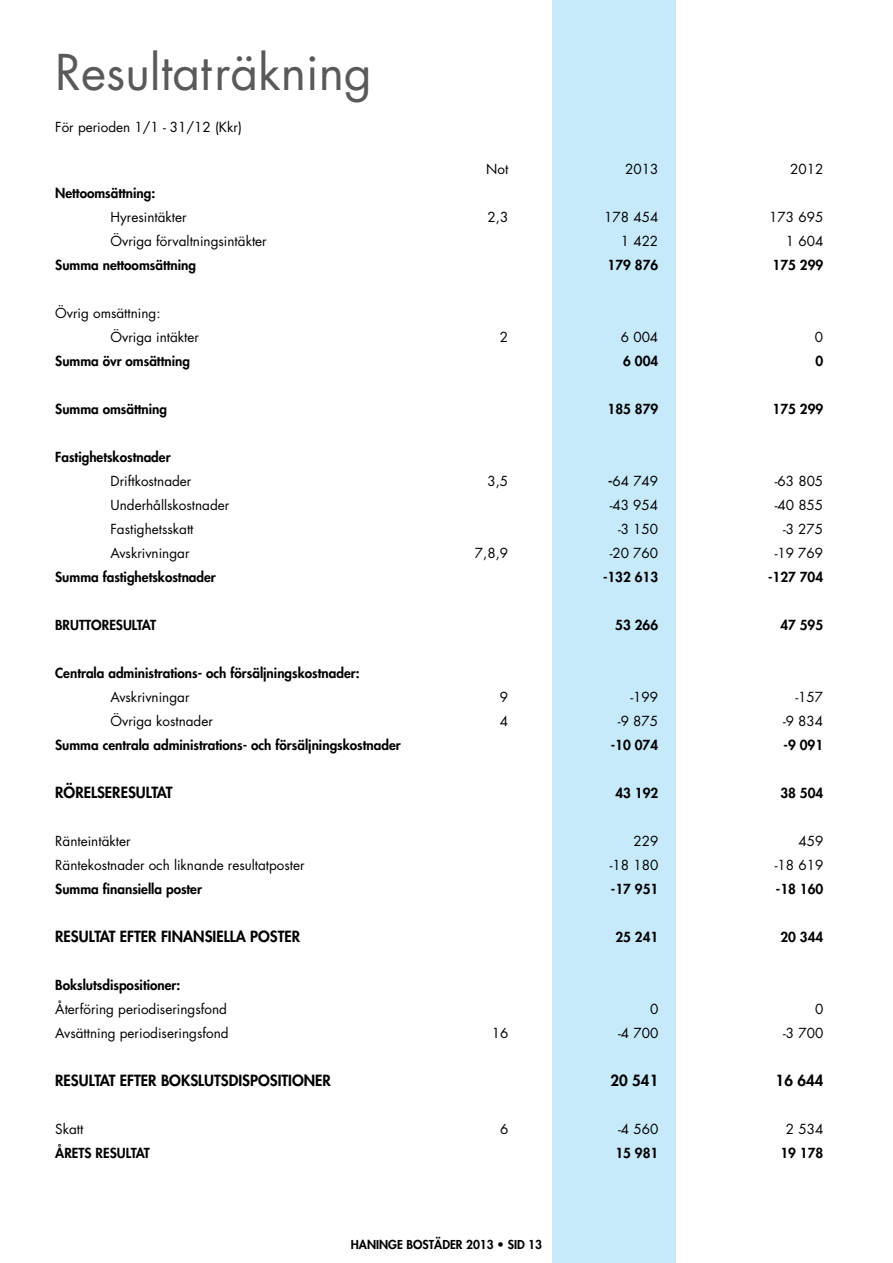
<style>
.page{position:relative;width:893px;height:1263px;background:#fff}
.page>*{position:absolute;margin:0;border:0;box-sizing:border-box;transform-origin:0 0}
.t1{font:48px "Futura Std";color:#58595b}
.t2{font:800 15px "Futura LT";color:#000}
.t3{font:13.5px/24px "Futura Std";color:#000}
.t4{font:800 13.5px "Futura LT";color:#000}
.t5{font:800 12px "Futura LT";color:#000}
.s1{font-family:"Futura LT";font-weight:800}
</style>
<div class="page">
<div style="left:552px;top:0;width:124px;height:1263px;background:#c7eafb"></div>
<h1 class="t1" style="left:55px;top:42px;width:318px">Resultaträkning</h1>
<p class="t3" style="left:55px;top:115px;width:188px">För perioden 1/1 - 31/12 (Kkr)</p>
<p class="t3" style="left:486px;top:157px;width:24px">Not</p>
<p class="t3" style="left:625px;top:157px;width:35px">2013</p>
<p class="t3" style="left:790px;top:157px;width:35px">2012</p>
<p class="t4" style="left:55px;top:184px;width:102px">Nettoomsättning:</p>
<p class="t3" style="left:111px;top:205px;width:78px">Hyresintäkter</p>
<p class="t3" style="left:487px;top:205px;width:22px">2,3</p>
<p class="t3" style="left:604px;top:205px;width:56px">178 454</p>
<p class="t3" style="left:769px;top:205px;width:56px">173 695</p>
<p class="t3" style="left:111px;top:229px;width:158px">Övriga förvaltningsintäkter</p>
<p class="t3" style="left:621px;top:229px;width:39px">1 422</p>
<p class="t3" style="left:786px;top:229px;width:39px">1 604</p>
<p class="t4" style="left:55px;top:256px;width:142px">Summa nettoomsättning</p>
<p class="t4" style="left:608px;top:256px;width:52px">179 876</p>
<p class="t4" style="left:773px;top:256px;width:52px">175 299</p>
<p class="t3" style="left:111px;top:301px;width:90px;text-indent:-55px">Övrig omsättning:<br>Övriga intäkter</p>
<p class="t3" style="left:500px;top:325px;width:10px">2</p>
<p class="t3" style="left:621px;top:325px;width:39px">6 004</p>
<p class="t3" style="left:815px;top:325px;width:10px">0</p>
<p class="t4" style="left:55px;top:352px;width:136px">Summa övr omsättning</p>
<p class="t4" style="left:623px;top:352px;width:37px">6 004</p>
<p class="t4" style="left:815px;top:352px;width:9px">0</p>
<p class="t4" style="left:55px;top:400px;width:113px">Summa omsättning</p>
<p class="t4" style="left:608px;top:400px;width:52px">185 879</p>
<p class="t4" style="left:773px;top:400px;width:52px">175 299</p>
<p class="t4" style="left:55px;top:448px;width:117px">Fastighetskostnader</p>
<p class="t3" style="left:111px;top:469px;width:82px">Driftkostnader</p>
<p class="t3" style="left:487px;top:469px;width:22px">3,5</p>
<p class="t3" style="left:608px;top:469px;width:52px"><span class="s1">-</span>64 749</p>
<p class="t3" style="left:775px;top:469px;width:50px">-63 805</p>
<p class="t3" style="left:110px;top:493px;width:120px">Underhållskostnader</p>
<p class="t3" style="left:610px;top:493px;width:50px">-43 954</p>
<p class="t3" style="left:775px;top:493px;width:50px">-40 855</p>
<p class="t3" style="left:110px;top:517px;width:84px">Fastighetsskatt</p>
<p class="t3" style="left:618px;top:517px;width:42px">-3 150</p>
<p class="t3" style="left:783px;top:517px;width:42px">-3 275</p>
<p class="t3" style="left:110px;top:541px;width:81px">Avskrivningar</p>
<p class="t3" style="left:475px;top:541px;width:35px">7,8,9</p>
<p class="t3" style="left:610px;top:541px;width:50px">-20 760</p>
<p class="t3" style="left:775px;top:541px;width:50px">-19 769</p>
<p class="t4" style="left:55px;top:568px;width:162px">Summa fastighetskostnader</p>
<p class="t4" style="left:603px;top:568px;width:57px">-132 613</p>
<p class="t4" style="left:768px;top:568px;width:57px">-127 704</p>
<p class="t4" style="left:55px;top:616px;width:102px">BRUTTORESULTAT</p>
<p class="t4" style="left:615px;top:616px;width:44px">53 266</p>
<p class="t4" style="left:780px;top:616px;width:44px">47 595</p>
<p class="t4" style="left:55px;top:664px;width:306px">Centrala administrations- och försäljningskostnader:</p>
<p class="t3" style="left:110px;top:685px;width:81px">Avskrivningar</p>
<p class="t3" style="left:500px;top:685px;width:10px">9</p>
<p class="t3" style="left:630px;top:685px;width:29px">-199</p>
<p class="t3" style="left:795px;top:685px;width:29px">-157</p>
<p class="t3" style="left:110px;top:709px;width:104px">Övriga kostnader</p>
<p class="t3" style="left:500px;top:709px;width:10px">4</p>
<p class="t3" style="left:618px;top:709px;width:42px">-9 875</p>
<p class="t3" style="left:783px;top:709px;width:42px">-9 834</p>
<p class="t4" style="left:55px;top:736px;width:347px">Summa centrala administrations- och försäljningskostnader</p>
<p class="t4" style="left:611px;top:736px;width:49px">-10 074</p>
<p class="t4" style="left:784px;top:736px;width:41px">-9 091</p>
<p class="t2" style="left:55px;top:782px;width:29px">Rörelseresultat</p>
<p class="t4" style="left:615px;top:784px;width:44px">43 192</p>
<p class="t4" style="left:780px;top:784px;width:44px">38 504</p>
<p class="t3" style="left:55px;top:829px;width:77px">Ränteintäkter</p>
<p class="t3" style="left:633px;top:829px;width:26px">229</p>
<p class="t3" style="left:798px;top:829px;width:26px">459</p>
<p class="t3" style="left:55px;top:853px;width:251px">Räntekostnader och liknande resultatposter</p>
<p class="t3" style="left:610px;top:853px;width:50px">-18 180</p>
<p class="t3" style="left:775px;top:853px;width:50px">-18 619</p>
<p class="t4" style="left:55px;top:880px;width:148px">Summa finansiella poster</p>
<p class="t4" style="left:611px;top:880px;width:49px">-17 951</p>
<p class="t4" style="left:776px;top:880px;width:49px">-18 160</p>
<p class="t2" style="left:55px;top:926px;width:17px">Resultat</p>
<p class="t2" style="left:120px;top:926px;width:9px">efter</p>
<p class="t2" style="left:161px;top:926px;width:22px">finans</p>
<p class="t2" style="left:213px;top:926px;width:13px">iella</p>
<p class="t2" style="left:250px;top:926px;width:18px">poster</p>
<p class="t4" style="left:615px;top:928px;width:44px">25 241</p>
<p class="t4" style="left:780px;top:928px;width:44px">20 344</p>
<p class="t4" style="left:55px;top:976px;width:127px">Bokslutsdispositioner:</p>
<p class="t3" style="left:55px;top:997px;width:173px">Återföring periodiseringsfond</p>
<p class="t3" style="left:650px;top:997px;width:10px">0</p>
<p class="t3" style="left:815px;top:997px;width:10px">0</p>
<p class="t3" style="left:55px;top:1021px;width:175px">Avsättning periodiseringsfond</p>
<p class="t3" style="left:492px;top:1021px;width:18px">16</p>
<p class="t3" style="left:618px;top:1021px;width:42px">-4 700</p>
<p class="t3" style="left:783px;top:1021px;width:42px">-3 700</p>
<p class="t2" style="left:55px;top:1070px;width:17px">Resultat</p>
<p class="t2" style="left:120px;top:1070px;width:9px">efter</p>
<p class="t2" style="left:161px;top:1070px;width:10px">bokslutsd</p>
<p class="t2" style="left:238px;top:1070px;width:65px">ispositioner</p>
<p class="t2" style="left:611px;top:1070px;width:49px">20 541</p>
<p class="t2" style="left:776px;top:1070px;width:49px">16 644</p>
<p class="t3" style="left:55px;top:1117px;width:30px">Skatt</p>
<p class="t3" style="left:500px;top:1117px;width:10px">6</p>
<p class="t3" style="left:618px;top:1117px;width:42px">-4 560</p>
<p class="t3" style="left:786px;top:1117px;width:39px">2 534</p>
<p class="t4" style="left:55px;top:1144px;width:96px">ÅRETS RESULTAT</p>
<p class="t4" style="left:615px;top:1144px;width:44px">15 981</p>
<p class="t4" style="left:780px;top:1144px;width:44px">19 178</p>
<p class="t5" style="left:351px;top:1236px;width:193px">HANINGE BOSTÄDER 2013 • SID 13</p>
</div>
